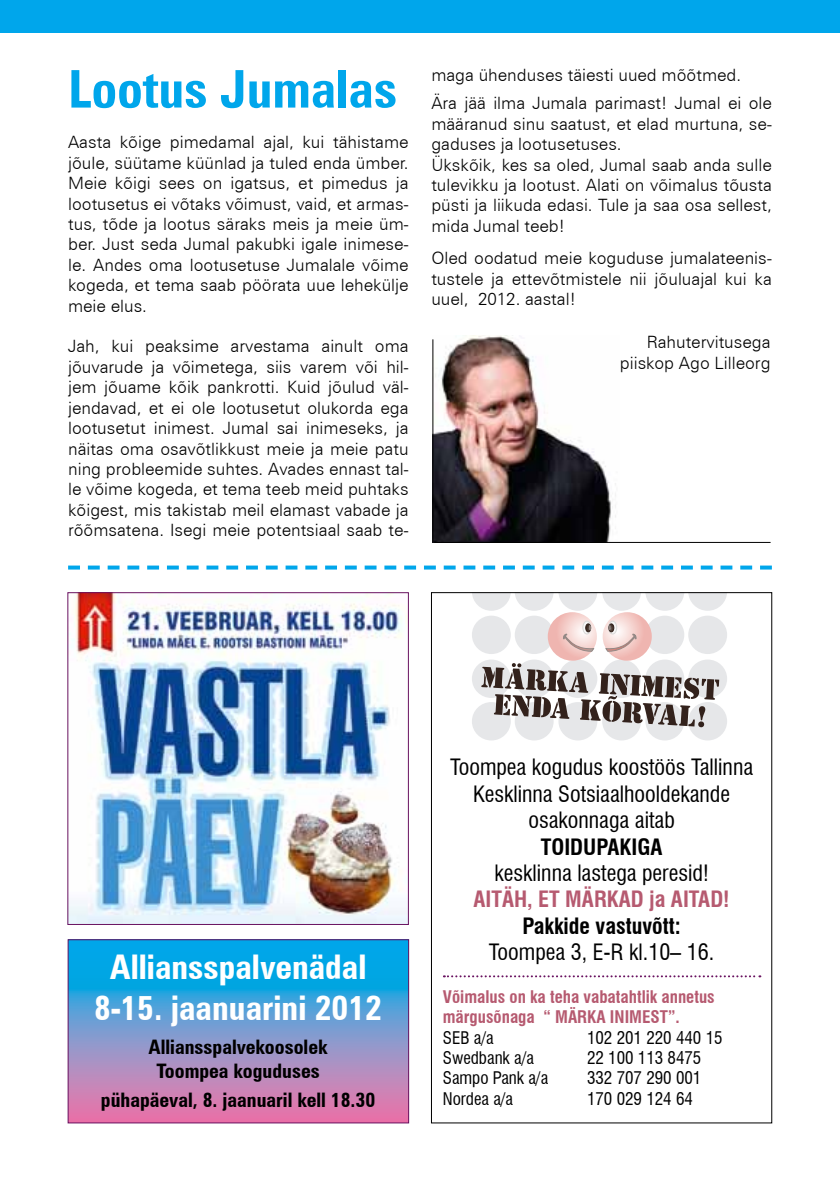
<style>
.page{position:relative;width:840px;height:1191px;background:#fff}
.page>*{position:absolute;margin:0;border:0;box-sizing:border-box;transform-origin:0 0}
.t1{font:700 condensed 52px "Zurich BT";color:#00a6eb}
.t2{font:700 condensed 34px/40.8px "Zurich BT";color:#fff;text-align:center}
.t3{font:condensed 22px/26.4px "Swiss 721 BT";color:#000;text-align:center}
.t4{font:700 condensed 22px "Swiss 721 BT";color:#000}
.t5{font:700 condensed 22px "Swiss 721 BT";color:#b65a70}
.t6{font:700 condensed 20px/24px "Zurich BT";color:#000;text-align:center}
.t7{font:300 17px/20.4px "Zurich BT";color:#000;text-align:justify}
.t8{font:condensed 17px "Swiss 721 BT";color:#000}
.t9{font:700 condensed 17px/20.4px "Swiss 721 BT";color:#b65a70}
</style>
<div class="page">
<svg style="left:70px;top:941px;width:337px;height:180px;background:#6e96ce"></svg>
<div style="left:68px;top:939px;width:341px;height:184px;border:1px solid #691260"></div>
<div style="left:0;top:0;width:839px;height:33px;background:#00a6eb"></div>
<img style="left:433px;top:335px;width:186px;height:207px">
<hr style="left:432px;top:339px;width:1px;height:203px;background:#000">
<hr style="left:434px;top:542px;width:336px;height:1px;background:#000">
<svg style="left:68px;top:565px;width:703px;height:4px"></svg>
<img style="left:69px;top:594px;width:337px;height:329px">
<div style="left:67px;top:592px;width:341px;height:333px;border:1px solid #691260"></div>
<svg style="left:485px;top:594px;width:242px;height:147px"></svg>
<div style="left:514px;top:615px;width:39px;height:39px;background:#e6e7e9;border-radius:50%"></div>
<div style="left:645px;top:615px;width:39px;height:39px;background:#e6e7e9;border-radius:50%"></div>
<div style="left:514px;top:659px;width:39px;height:39px;background:#e6e7e9;border-radius:50%"></div>
<svg style="left:558px;top:659px;width:39px;height:39px"></svg>
<svg style="left:602px;top:659px;width:38px;height:39px"></svg>
<div style="left:645px;top:659px;width:39px;height:39px;background:#e6e7e9;border-radius:50%"></div>
<svg style="left:547px;top:612px;width:49px;height:48px"></svg>
<div style="left:582px;top:621px;width:9px;height:13px;border:1px solid #dad9d8;border-radius:50%"></div>
<svg style="left:563px;top:624px;width:30px;height:27px"></svg>
<svg style="left:602px;top:612px;width:49px;height:48px"></svg>
<div style="left:608px;top:621px;width:8px;height:13px;border:1px solid #dad9d8;border-radius:50%"></div>
<svg style="left:605px;top:624px;width:31px;height:27px"></svg>
<div style="left:471px;top:615px;width:39px;height:39px;background:#e6e7e9;border-radius:50%"></div>
<div style="left:471px;top:659px;width:39px;height:39px;background:#e6e7e9;border-radius:50%"></div>
<svg style="left:472px;top:594px;width:254px;height:17px"></svg>
<div style="left:687px;top:615px;width:39px;height:39px;background:#e6e7e9;border-radius:50%"></div>
<div style="left:687px;top:659px;width:39px;height:39px;background:#e6e7e9;border-radius:50%"></div>
<div style="left:514px;top:702px;width:39px;height:38px;background:#e6e7e9;border-radius:50%"></div>
<div style="left:558px;top:702px;width:39px;height:38px;background:#e6e7e9;border-radius:50%"></div>
<div style="left:602px;top:702px;width:38px;height:38px;background:#e6e7e9;border-radius:50%"></div>
<div style="left:645px;top:702px;width:39px;height:38px;background:#e6e7e9;border-radius:50%"></div>
<div style="left:471px;top:702px;width:39px;height:38px;background:#e6e7e9;border-radius:50%"></div>
<div style="left:687px;top:702px;width:39px;height:38px;background:#e6e7e9;border-radius:50%"></div>
<svg style="left:481px;top:663px;width:237px;height:64px"></svg>
<svg style="left:443px;top:975px;width:317px;height:2px"></svg>
<h1 class="t1" style="left:68px;top:57px;width:330px">Lootus Jumalas</h1>
<p class="t7" style="left:68px;top:132px;width:342px">Aasta kõige pimedamal ajal, kui tähistame jõule, süütame küünlad ja tuled enda ümber.<br>Meie kõigi sees on igatsus, et pimedus ja lootusetus ei võtaks võimust, vaid, et armas&shy;tus, tõde ja lootus säraks meis ja meie üm&shy;ber. Just seda Jumal pakubki igale inimese&shy;le. Andes oma lootusetuse Jumalale võime kogeda, et tema saab pöörata uue lehekülje meie elus.</p>
<p class="t7" style="left:68px;top:336px;width:342px">Jah, kui peaksime arvestama ainult oma jõuvarude ja võimetega, siis varem või hil&shy;jem jõuame kõik pankrotti. Kuid jõulud väl&shy;jendavad, et ei ole lootusetut olukorda ega lootusetut inimest. Jumal sai inimeseks, ja näitas oma osavõtlikkust meie ja meie patu ning probleemide suhtes. Avades ennast tal&shy;le võime kogeda, et tema teeb meid puhtaks kõigest, mis takistab meil elamast vabade ja rõõmsatena. Isegi meie potentsiaal saab te-</p>
<p class="t7" style="left:431px;top:61px;width:342px;line-height:28.4px">maga ühenduses täiesti uued mõõtmed.<br>Ära jää ilma Jumala parimast! Jumal ei ole</p>
<p class="t7" style="left:431px;top:113px;width:342px;text-align:left">määranud sinu saatust, et elad murtuna, se&shy;gaduses ja lootusetuses.<br>Ükskõik, kes sa oled, Jumal saab anda sulle tulevikku ja lootust. Alati on võimalus tõusta püsti ja liikuda edasi. Tule ja saa osa sellest, mida Jumal teeb!</p>
<p class="t7" style="left:431px;top:248px;width:342px">Oled oodatud meie koguduse jumalateenis&shy;tustele ja ettevõtmistele nii jõuluajal kui ka uuel, 2012. aastal!</p>
<p class="t7" style="left:619px;top:332px;width:152px;text-align:right">Rahutervitusega piiskop Ago Lilleorg</p>
<h2 class="t2" style="left:94px;top:946px;width:289px">Alliansspalvenädal<br>8-15. jaanuarini 2012</h2>
<p class="t6" style="left:148px;top:1035px;width:181px">Alliansspalvekoosolek<br>Toompea koguduses</p>
<p class="t6" style="left:101px;top:1087px;width:276px">pühapäeval, 8. jaanuaril kell 18.30</p>
<p class="t3" style="left:450px;top:754px;width:304px">Toompea kogudus koostöös Tallinna<br>Kesklinna Sotsiaalhooldekande osakonnaga aitab</p>
<p class="t4" style="left:540px;top:833px;width:123px">TOIDUPAKIGA</p>
<p class="t3" style="left:494px;top:859px;width:216px">kesklinna lastega peresid!</p>
<p class="t5" style="left:473px;top:886px;width:257px">AITÄH, ET MÄRKAD ja AITAD!</p>
<p class="t4" style="left:522px;top:912px;width:160px">Pakkide vastuvõtt:</p>
<p class="t3" style="left:488px;top:939px;width:227px">Toompea 3, E-R kl.10– 16.</p>
<p class="t9" style="left:442px;top:986px;width:273px">Võimalus on ka teha vabatahtlik annetus märgusõnaga “ MÄRKA INIMEST”.</p>
<p class="t8" style="left:442px;top:1027px;width:52px">SEB a/a</p>
<p class="t8" style="left:586px;top:1027px;width:137px">102 201 220 440 15</p>
<p class="t8" style="left:442px;top:1047px;width:93px">Swedbank a/a</p>
<p class="t8" style="left:586px;top:1047px;width:116px">22 100 113 8475</p>
<p class="t8" style="left:442px;top:1068px;width:107px">Sampo Pank a/a</p>
<p class="t8" style="left:586px;top:1068px;width:116px">332 707 290 001</p>
<p class="t8" style="left:442px;top:1088px;width:72px">Nordea a/a</p>
<p class="t8" style="left:586px;top:1088px;width:107px">170 029 124 64</p>
</div>
